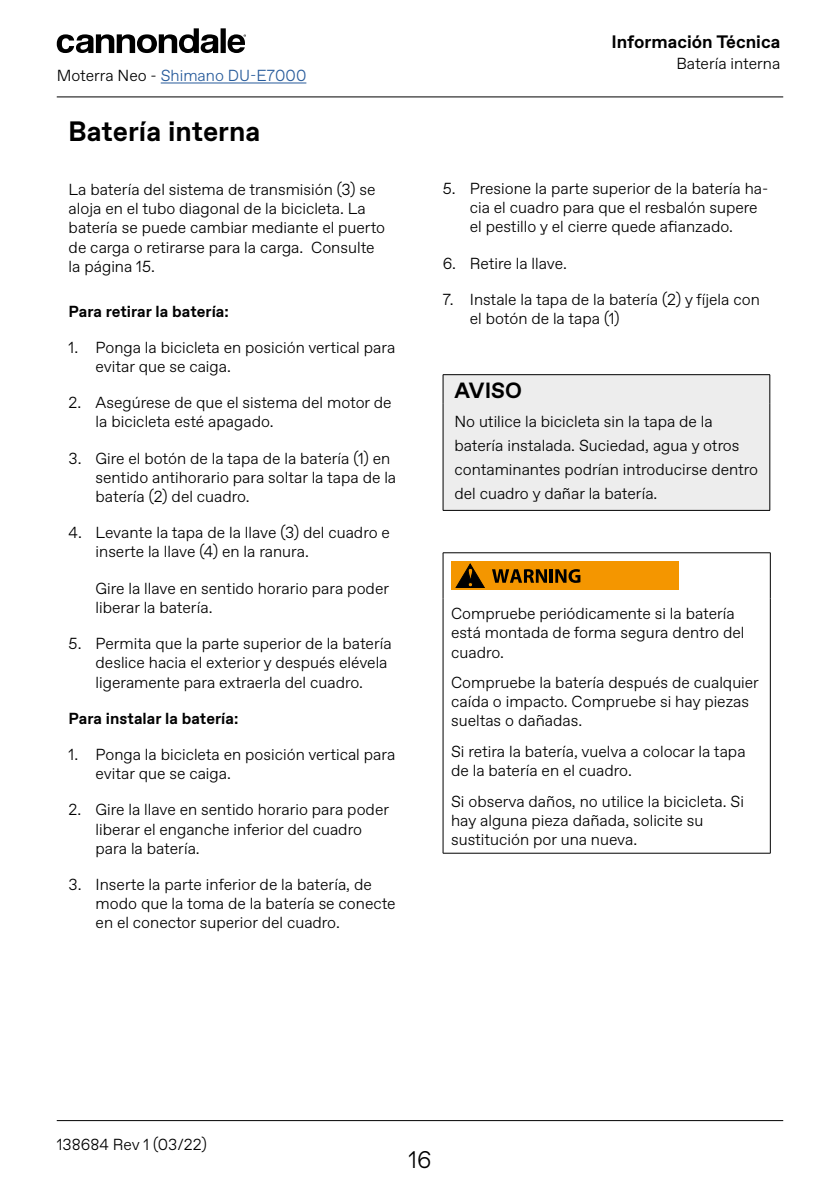
<style>
.page{position:relative;width:840px;height:1191px;background:#fff}
.page>*{position:absolute;margin:0;border:0;box-sizing:border-box;transform-origin:0 0}
.t1{font:700 28px "Favorit";color:#000}
.t2{font:300 24px "Favorit";color:#000}
.t3{font:700 22px "Favorit";color:#000}
.t4{font:700 18px "Favorit";color:#000}
.t5{font:300 16px/19.2px "Favorit";color:#000}
.t6{font:700 16px "Favorit";color:#000}
.t7{font:300 16px "Favorit";color:#275b9b}
.s1{color:#000}
</style>
<div class="page">
<hr style="left:161px;top:83px;width:145px;height:1px;background:#275b9b">
<hr style="left:57px;top:96px;width:725px;height:1px;background:#000">
<hr style="left:57px;top:1120px;width:725px;height:1px;background:#000">
<div style="left:220px;top:28px;width:6px;height:25px;background:#000"></div>
<svg style="left:57px;top:28px;width:161px;height:25px"></svg>
<svg style="left:227px;top:34px;width:19px;height:19px"></svg>
<div style="left:443px;top:375px;width:326px;height:135px;background:#ededed"></div>
<hr style="left:442px;top:374px;width:327px;height:1px;background:#000">
<svg style="left:442px;top:375px;width:1px;height:28px"></svg>
<svg style="left:769px;top:375px;width:1px;height:28px"></svg>
<hr style="left:442px;top:403px;width:1px;height:107px;background:#000">
<hr style="left:769px;top:403px;width:1px;height:107px;background:#000">
<hr style="left:442px;top:510px;width:327px;height:1px;background:#000">
<hr style="left:442px;top:552px;width:328px;height:1px;background:#000">
<hr style="left:442px;top:553px;width:1px;height:45px;background:#000">
<hr style="left:769px;top:553px;width:1px;height:45px;background:#000">
<hr style="left:442px;top:598px;width:1px;height:255px;background:#000">
<hr style="left:769px;top:598px;width:1px;height:255px;background:#000">
<hr style="left:442px;top:853px;width:328px;height:1px;background:#000">
<div style="left:451px;top:561px;width:226px;height:29px;background:#f49600"></div>
<svg style="left:492px;top:569px;width:54px;height:14px"></svg>
<hr style="left:549px;top:569px;width:3px;height:14px;background:#000">
<svg style="left:555px;top:569px;width:25px;height:14px"></svg>
<svg style="left:456px;top:564px;width:28px;height:23px"></svg>
<p class="t7" style="left:57px;top:65px;width:251px"><span class="s1">Moterra Neo -</span> Shimano DU-E7000</p>
<h1 class="t1" style="left:68px;top:113px;width:194px">Batería interna</h1>
<p class="t5" style="left:69px;top:179px;width:318px">La batería del sistema de transmisión (3) se aloja en el tubo diagonal de la bicicleta. La batería se puede cambiar mediante el puerto de carga o retirarse para la carga. Consulte la página 15.</p>
<p class="t6" style="left:69px;top:300px;width:161px">Para retirar la batería:</p>
<p class="t5" style="left:96px;top:337px;width:301px;text-indent:-27px">1. Ponga la bicicleta en posición vertical para evitar que se caiga.</p>
<p class="t5" style="left:96px;top:392px;width:297px;text-indent:-27px">2. Asegúrese de que el sistema del motor de la bicicleta esté apagado.</p>
<p class="t5" style="left:96px;top:448px;width:302px;text-indent:-27px">3. Gire el botón de la tapa de la batería (1) en sentido antihorario para soltar la tapa de la batería (2) del cuadro.</p>
<p class="t5" style="left:96px;top:522px;width:295px;text-indent:-27px">4. Levante la tapa de la llave (3) del cuadro e inserte la llave (4) en la ranura.</p>
<p class="t5" style="left:96px;top:578px;width:295px">Gire la llave en sentido horario para poder liberar la batería.</p>
<p class="t5" style="left:96px;top:633px;width:297px;text-indent:-27px">5. Permita que la parte superior de la batería deslice hacia el exterior y después elévela ligeramente para extraerla del cuadro.</p>
<p class="t6" style="left:69px;top:707px;width:171px">Para instalar la batería:</p>
<p class="t5" style="left:96px;top:744px;width:301px;text-indent:-27px">1. Ponga la bicicleta en posición vertical para evitar que se caiga.</p>
<p class="t5" style="left:96px;top:799px;width:295px;text-indent:-27px">2. Gire la llave en sentido horario para poder liberar el enganche inferior del cuadro para la batería.</p>
<p class="t5" style="left:96px;top:874px;width:301px;text-indent:-27px">3. Inserte la parte inferior de la batería, de modo que la toma de la batería se conecte en el conector superior del cuadro.</p>
<p class="t4" style="left:611px;top:30px;width:170px">Información Técnica</p>
<p class="t5" style="left:676px;top:54px;width:105px">Batería interna</p>
<p class="t5" style="left:469px;top:178px;width:300px;text-indent:-27px">5. Presione la parte superior de la batería ha&shy;cia el cuadro para que el resbalón supere el pestillo y el cierre quede afianzado.</p>
<p class="t5" style="left:442px;top:253px;width:126px">6. Retire la llave.</p>
<p class="t5" style="left:469px;top:289px;width:291px;text-indent:-27px">7. Instale la tapa de la batería (2) y fíjela con el botón de la tapa (1)</p>
<h3 class="t3" style="left:454px;top:375px;width:69px">AVISO</h3>
<p class="t5" style="left:454px;top:409px;width:305px;line-height:24px">No utilice la bicicleta sin la tapa de la batería instalada. Suciedad, agua y otros contaminantes podrían introducirse dentro del cuadro y dañar la batería.</p>
<p class="t5" style="left:451px;top:603px;width:295px">Compruebe periódicamente si la batería está montada de forma segura dentro del cuadro.</p>
<p class="t5" style="left:451px;top:672px;width:309px">Compruebe la batería después de cualquier caída o impacto. Compruebe si hay piezas sueltas o dañadas.</p>
<p class="t5" style="left:451px;top:741px;width:296px">Si retira la batería, vuelva a colocar la tapa de la batería en el cuadro.</p>
<p class="t5" style="left:451px;top:791px;width:294px">Si observa daños, no utilice la bicicleta. Si hay alguna pieza dañada, solicite su sustitución por una nueva.</p>
<p class="t5" style="left:57px;top:1134px;width:151px">138684 Rev 1 (03/22)</p>
<h2 class="t2" style="left:408px;top:1143px;width:25px">16</h2>
</div>
